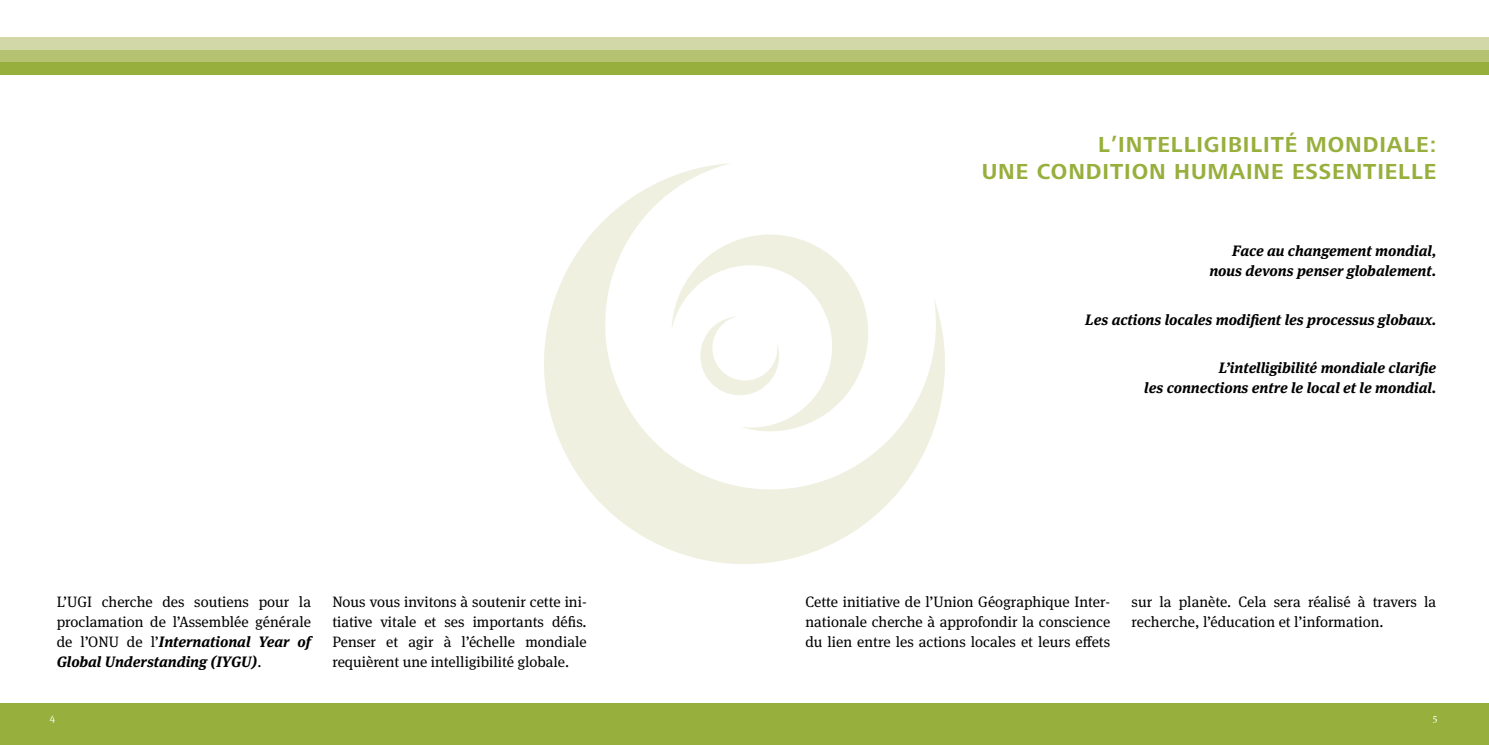
<style>
.page{position:relative;width:1489px;height:745px;background:#fff}
.page>*{position:absolute;margin:0;border:0;box-sizing:border-box;transform-origin:0 0}
.t1{font:700 22.5px/27px "Frutiger Next LT";letter-spacing:.04em;color:#97af3c;text-align:right}
.t2{font:15px/20px "Meta Serif OT";color:#000;text-align:justify}
.t3{font:italic 700 15px/20px "Meta Serif OT";color:#000;text-align:right}
.t4{font:10px "Meta Serif OT";color:#fff}
.s1{font-weight:700;font-style:italic}
</style>
<div class="page">
<svg style="left:544px;top:163px;width:401px;height:401px"></svg>
<div style="left:0;top:703px;width:1488px;height:41px;background:#97af3c"></div>
<div style="left:0;top:62px;width:1488px;height:12px;background:#97af3c"></div>
<div style="left:0;top:49px;width:1488px;height:13px;background:#b4c271"></div>
<div style="left:0;top:37px;width:1488px;height:12px;background:#d2d8a8"></div>
<h1 class="t1" style="left:981px;top:131px;width:456px">L’INTELLIGIBILITÉ MONDIALE:<br>UNE CONDITION HUMAINE ESSENTIELLE</h1>
<p class="t2" style="left:57px;top:591px;width:256px">L’UGI cherche des soutiens pour la proclamation de l’Assemblée générale de l’ONU de l’<span class="s1">International Year of Global Understanding (IYGU)</span>.</p>
<p class="t2" style="left:332px;top:591px;width:256px">Nous vous invitons à soutenir cette ini&shy;tiative vitale et ses importants défis.<br>Penser et agir à l’échelle mondiale requièrent une intelligibilité globale.</p>
<p class="t3" style="left:1209px;top:241px;width:228px">Face au changement mondial, nous devons penser globalement.</p>
<p class="t3" style="left:1085px;top:309px;width:352px">Les actions locales modifient les processus globaux.</p>
<p class="t3" style="left:1144px;top:357px;width:293px">L’intelligibilité mondiale clarifie<br>les connections entre le local et le mondial.</p>
<p class="t2" style="left:805px;top:591px;width:306px">Cette initiative de l’Union Géographique Inter&shy;nationale cherche à approfondir la conscience du lien entre les actions locales et leurs effets</p>
<p class="t2" style="left:1131px;top:591px;width:306px">sur la planète. Cela sera réalisé à travers la recherche, l’éducation et l’information.</p>
<p class="t4" style="left:50px;top:711px;width:7px">4</p>
<p class="t4" style="left:1432px;top:711px;width:6px">5</p>
</div>
